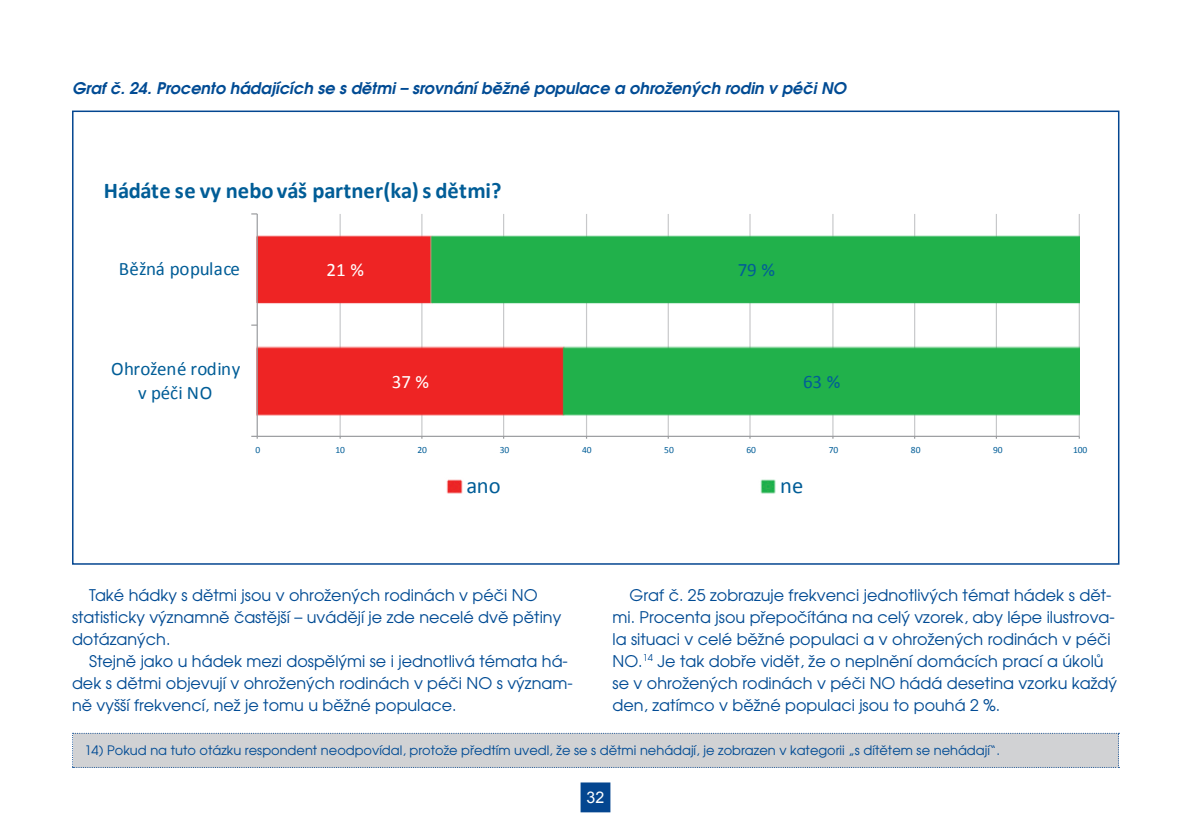
<style>
.page{position:relative;width:1191px;height:840px;background:#fff}
.page>*{position:absolute;margin:0;border:0;box-sizing:border-box;transform-origin:0 0}
.t1{font:700 22.6px "Calibri";letter-spacing:-.005em;color:#015d97}
.t2{font:22.6px "Calibri";color:#015d97}
.t3{font:19px/23.8px "Calibri";color:#015d97;text-align:center}
.t4{font:19px "Calibri";color:#fff}
.t5{font:16px/22px "Avant Garde CE";color:#014b94}
.t6{font:italic 600 16px "Avant Garde CE";color:#014b94}
.t7{font:16px "Arial";color:#fff}
.t8{font:13px "Avant Garde CE";color:#014b94}
.t9{font:9.4px "Calibri";letter-spacing:-.01em;color:#015d97}
</style>
<div class="page">
<div style="left:580px;top:782px;width:30px;height:29px;background:#044690;border:2px solid #044690"></div>
<hr style="left:339px;top:214px;width:2px;height:222px;background:#c7c8ca">
<hr style="left:421px;top:214px;width:1px;height:222px;background:#c7c8ca">
<hr style="left:503px;top:214px;width:1px;height:222px;background:#c7c8ca">
<hr style="left:586px;top:214px;width:1px;height:222px;background:#c7c8ca">
<hr style="left:667px;top:214px;width:2px;height:222px;background:#c7c8ca">
<hr style="left:749px;top:214px;width:1px;height:222px;background:#c7c8ca">
<hr style="left:832px;top:214px;width:1px;height:222px;background:#c7c8ca">
<hr style="left:914px;top:214px;width:1px;height:222px;background:#c7c8ca">
<hr style="left:995px;top:214px;width:2px;height:222px;background:#c7c8ca">
<hr style="left:1078px;top:214px;width:2px;height:222px;background:#c7c8ca">
<img style="left:258px;top:233px;width:170px;height:183px">
<img style="left:428px;top:233px;width:651px;height:183px">
<hr style="left:257px;top:214px;width:1px;height:222px;background:#989a9d">
<hr style="left:257px;top:435px;width:822px;height:1px;background:#989a9d">
<svg style="left:251px;top:435px;width:7px;height:3px"></svg>
<img style="left:446px;top:479px;width:17px;height:15px">
<img style="left:760px;top:479px;width:16px;height:15px">
<div style="left:72px;top:732px;width:1047px;height:35px;background:#d1d2d4"></div>
<p class="t6" style="left:72px;top:79px;width:776px">Graf č. 24. Procento hádajících se s dětmi – srovnání běžné populace a ohrožených rodin v péči NO</p>
<h1 class="t1" style="left:104px;top:174px;width:399px">Hádáte se vy nebo váš partner(ka) s dětmi?</h1>
<p class="t3" style="left:119px;top:256px;width:123px">Běžná populace</p>
<p class="t3" style="left:111px;top:356px;width:131px">Ohrožené rodiny v péči NO</p>
<p class="t4" style="left:326px;top:257px;width:39px">21 %</p>
<p class="t4" style="left:392px;top:368px;width:39px">37 %</p>
<p class="t3" style="left:737px;top:257px;width:39px">79 %</p>
<p class="t3" style="left:803px;top:369px;width:39px">63 %</p>
<p class="t9" style="left:255px;top:443px;width:6px">0</p>
<p class="t9" style="left:335px;top:443px;width:11px">10</p>
<p class="t9" style="left:417px;top:443px;width:11px">20</p>
<p class="t9" style="left:500px;top:443px;width:11px">30</p>
<p class="t9" style="left:582px;top:443px;width:11px">40</p>
<p class="t9" style="left:664px;top:443px;width:11px">50</p>
<p class="t9" style="left:746px;top:443px;width:11px">60</p>
<p class="t9" style="left:828px;top:443px;width:11px">70</p>
<p class="t9" style="left:911px;top:443px;width:11px">80</p>
<p class="t9" style="left:993px;top:443px;width:11px">90</p>
<p class="t9" style="left:1073px;top:443px;width:16px">100</p>
<h1 class="t2" style="left:466px;top:470px;width:36px">ano</h1>
<h1 class="t2" style="left:780px;top:470px;width:25px">ne</h1>
<p class="t5" style="left:72px;top:583px;width:491px;text-indent:17px">Také hádky s dětmi jsou v ohrožených rodinách v péči NO statisticky významně častější – uvádějí je zde necelé dvě pětiny dotázaných.</p>
<p class="t5" style="left:72px;top:649px;width:502px;text-indent:17px">Stejně jako u hádek mezi dospělými se i jednotlivá témata há&shy;dek s dětmi objevují v ohrožených rodinách v péči NO s význam&shy;ně vyšší frekvencí, než je tomu u běžné populace.</p>
<p class="t5" style="left:612px;top:583px;width:506px;text-indent:17px">Graf č. 25 zobrazuje frekvenci jednotlivých témat hádek s dět&shy;mi. Procenta jsou přepočítána na celý vzorek, aby lépe ilustrova&shy;la situaci v celé běžné populaci a v ohrožených rodinách v péči NO.<sup>14</sup> Je tak dobře vidět, že o neplnění domácích prací a úkolů se v ohrožených rodinách v péči NO hádá desetina vzorku každý den, zatímco v běžné populaci jsou to pouhá 2 %.</p>
<p class="t8" style="left:84px;top:742px;width:917px">14) Pokud na tuto otázku respondent neodpovídal, protože předtím uvedl, že se s dětmi nehádají, je zobrazen v kategorii „s dítětem se nehádají“.</p>
<p class="t7" style="left:586px;top:786px;width:19px">32</p>
</div>
